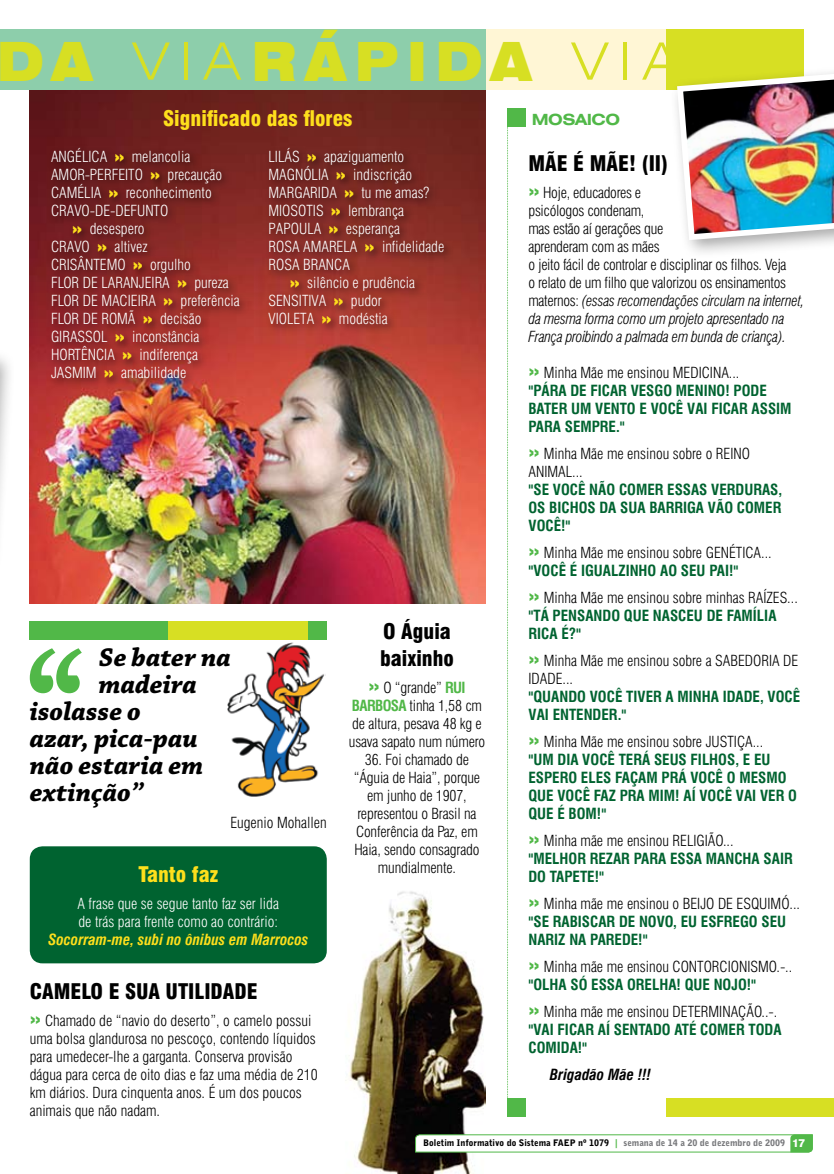
<style>
.page{position:relative;width:834px;height:1174px;background:#fff}
.page>*{position:absolute;margin:0;border:0;box-sizing:border-box;transform-origin:0 0}
.t1{font:900 expanded 54px "Swiss 721 BT";letter-spacing:.19em;color:#d7df23;scale:.84 1}
.t2{font:italic 700 27px "Chaparral Pro";color:#000}
.t3{font:900 condensed 21px/27px "Swiss 721 BT";color:#000}
.t4{font:900 condensed 21px "Swiss 721 BT";color:#fedf1c}
.t5{font:700 expanded 15.45px "Swiss 721 BT";letter-spacing:-.03em;color:#51b848}
.t6{font:300 condensed 15px/18px "Swiss 721 BT";color:#000}
.t7{font:700 condensed 15px/18px "Swiss 721 BT";color:#006330}
.t8{font:300 condensed 15px/18px "Swiss 721 BT";color:#fff}
.t9{font:300 condensed 15px/18px "Swiss 721 BT";letter-spacing:-.02em;color:#000}
.t10{font:italic 700 condensed 15px "Swiss 721 BT";color:#fedf1c}
.t11{font:italic 700 condensed 15px "Swiss 721 BT";color:#000}
.t12{font:900 9px "Bell Gothic BT";color:#000}
.s1{font-weight:300;font-size:51.45px}
.s2{font-weight:900;font-stretch:expanded;color:#fedf1c}
.s3{font-weight:900;font-size:21px;color:#51b848}
.s4{font-weight:700;color:#51b848}
.s5{font-style:italic}
.s6{font-weight:300;color:#000}
.s7{font-weight:700;color:#006330}
.s8{font-family:"Bell Centennial BT Bold Listing";font-weight:400;color:#51b848}
.s9{color:#77787b}
.s10{font-family:"Swiss 721 BT";font-weight:800;font-size:11.25px;color:#fff}
</style>
<div class="page">
<img style="left:345px;top:891px;width:141px;height:283px">
<svg style="left:415px;top:1134px;width:398px;height:18px"></svg>
<img style="left:227px;top:642px;width:99px;height:155px">
<img style="left:30px;top:90px;width:456px;height:513px">
<div style="left:0;top:30px;width:755px;height:60px;background:#fff6d5"></div>
<svg style="left:30px;top:648px;width:52px;height:45px"></svg>
<div style="left:0;top:30px;width:486px;height:60px;background:#8dceab"></div>
<div style="left:507px;top:108px;width:18px;height:18px;background:#51b848"></div>
<svg style="left:507px;top:126px;width:1px;height:972px"></svg>
<div style="left:666px;top:30px;width:138px;height:60px;background:#d7df23"></div>
<div style="left:666px;top:1098px;width:167px;height:18px;background:#d7df23"></div>
<div style="left:507px;top:1098px;width:18px;height:18px;background:#51b848"></div>
<div style="left:29px;top:621px;width:295px;height:18px;background:#d7df23"></div>
<div style="left:29px;top:621px;width:139px;height:18px;background:#51b848"></div>
<div style="left:309px;top:621px;width:18px;height:18px;background:#51b848"></div>
<div style="left:668px;top:61px;width:165px;height:205px;background:#000;opacity:.35"></div>
<img style="left:673px;top:67px;width:160px;height:176px">
<div style="left:46px;top:143px;width:438px;height:261px;background:#000;opacity:.75"></div>
<div style="left:30px;top:846px;width:297px;height:117px;background:#006330;border-radius:13px"></div>
<div style="left:0;top:334px;width:23px;height:248px;background:#000;opacity:.35"></div>
<h1 class="t1" style="left:-4px;top:29px;width:816px">DA <span class="s1">VIA</span>RÁPIDA <span class="s1">VIA</span></h1>
<h3 class="t4" style="left:163px;top:106px;width:191px">Significado das flores</h3>
<p class="t8" style="left:51px;top:148px;width:141px">ANGÉLICA <span class="s2">»</span> melancolia</p>
<p class="t8" style="left:51px;top:166px;width:173px">AMOR-PERFEITO <span class="s2">»</span> precaução</p>
<p class="t8" style="left:51px;top:184px;width:162px">CAMÉLIA <span class="s2">»</span> reconhecimento</p>
<p class="t8" style="left:51px;top:202px;width:119px">CRAVO-DE-DEFUNTO</p>
<p class="t8" style="left:72px;top:220px;width:74px"><span class="s2">»</span> desespero</p>
<p class="t8" style="left:51px;top:238px;width:98px">CRAVO <span class="s2">»</span> altivez</p>
<p class="t8" style="left:51px;top:256px;width:141px">CRISÂNTEMO <span class="s2">»</span> orgulho</p>
<p class="t8" style="left:51px;top:274px;width:179px">FLOR DE LARANJEIRA <span class="s2">»</span> pureza</p>
<p class="t8" style="left:51px;top:292px;width:190px">FLOR DE MACIEIRA <span class="s2">»</span> preferência</p>
<p class="t8" style="left:51px;top:310px;width:152px">FLOR DE ROMÃ <span class="s2">»</span> decisão</p>
<p class="t8" style="left:51px;top:328px;width:150px">GIRASSOL <span class="s2">»</span> inconstância</p>
<p class="t8" style="left:51px;top:346px;width:149px">HORTÊNCIA <span class="s2">»</span> indiferença</p>
<p class="t8" style="left:51px;top:364px;width:137px">JASMIM <span class="s2">»</span> amabilidade</p>
<p class="t8" style="left:268px;top:148px;width:137px">LILÁS <span class="s2">»</span> apaziguamento</p>
<p class="t8" style="left:268px;top:166px;width:145px">MAGNÓLIA <span class="s2">»</span> indiscrição</p>
<p class="t8" style="left:268px;top:184px;width:162px">MARGARIDA <span class="s2">»</span> tu me amas?</p>
<p class="t8" style="left:268px;top:202px;width:137px">MIOSOTIS <span class="s2">»</span> lembrança</p>
<p class="t8" style="left:268px;top:220px;width:133px">PAPOULA <span class="s2">»</span> esperança</p>
<p class="t8" style="left:268px;top:238px;width:177px">ROSA AMARELA <span class="s2">»</span> infidelidade</p>
<p class="t8" style="left:268px;top:256px;width:83px">ROSA BRANCA</p>
<p class="t8" style="left:290px;top:274px;width:127px"><span class="s2">»</span> silêncio e prudência</p>
<p class="t8" style="left:268px;top:292px;width:115px">SENSITIVA <span class="s2">»</span> pudor</p>
<p class="t8" style="left:268px;top:310px;width:121px">VIOLETA <span class="s2">»</span> modéstia</p>
<h2 class="t2" style="left:99px;top:642px;width:133px">Se bater na</h2>
<h2 class="t2" style="left:99px;top:669px;width:99px">madeira</h2>
<h2 class="t2" style="left:30px;top:696px;width:113px">isolasse o</h2>
<h2 class="t2" style="left:30px;top:723px;width:169px">azar, pica-pau</h2>
<h2 class="t2" style="left:30px;top:750px;width:175px">não estaria em</h2>
<h2 class="t2" style="left:30px;top:777px;width:115px">extinção”</h2>
<p class="t6" style="left:230px;top:814px;width:98px">Eugenio Mohallen</p>
<h3 class="t4" style="left:138px;top:862px;width:81px">Tanto faz</h3>
<p class="t8" style="left:77px;top:895px;width:203px">A frase que se segue tanto faz ser lida de trás para frente como ao contrário:</p>
<p class="t10" style="left:48px;top:931px;width:262px">Socorram-me, subi no ônibus em Marrocos</p>
<h3 class="t3" style="left:30px;top:978px;width:229px">CAMELO E SUA UTILIDADE</h3>
<p class="t6" style="left:30px;top:1012px;width:289px"><span class="s3">»</span> Chamado de “navio do deserto”, o camelo possui uma bolsa glandurosa no pescoço, contendo líquidos para umedecer-lhe a garganta. Conserva provisão dágua para cerca de oito dias e faz uma média de 210 km diários. Dura cinquenta anos. É um dos poucos animais que não nadam.</p>
<h3 class="t3" style="left:380px;top:618px;width:75px">O Águia baixinho</h3>
<p class="t6" style="left:349px;top:679px;width:138px;text-align:center"><span class="s3">»</span> O “grande” <span class="s4">RUI<br>BARBOSA</span> tinha 1,58 cm de altura, pesava 48 kg e usava sapato num número</p>
<p class="t6" style="left:354px;top:751px;width:128px;text-align:center">36. Foi chamado de “Águia de Haia”, porque em junho de 1907, representou o Brasil na<br>Conferência da Paz, em<br>Haia, sendo consagrado mundialmente.</p>
<p class="t5" style="left:531px;top:110px;width:90px">MOSAICO</p>
<h3 class="t3" style="left:528px;top:150px;width:141px">MÃE É MÃE! (II)</h3>
<p class="t9" style="left:528px;top:184px;width:277px"><span class="s3">»</span> Hoje, educadores e<br>psicólogos condenam,<br>mas estão aí gerações que<br>aprenderam com as mães<br>o jeito fácil de controlar e disciplinar os filhos. Veja<br>o relato de um filho que valorizou os ensinamentos maternos: <span class="s5">(essas recomendações circulam na internet, da mesma forma como um projeto apresentado na França proibindo a palmada em bunda de criança).</span></p>
<p class="t7" style="left:528px;top:364px;width:263px"><span class="s3">»</span> <span class="s6">Minha Mãe me ensinou MEDICINA...<br></span>"PÁRA DE FICAR VESGO MENINO! PODE<br>BATER UM VENTO E VOCÊ VAI FICAR ASSIM<br>PARA SEMPRE."</p>
<p class="t6" style="left:528px;top:445px;width:223px"><span class="s3">»</span> Minha Mãe me ensinou sobre o REINO<br>ANIMAL...</p>
<p class="t7" style="left:528px;top:481px;width:70px">"SE VOCÊ NÃO</p>
<p class="t7" style="left:619px;top:481px;width:118px">COM ER ESSAS VERDUR</p>
<p class="t7" style="left:528px;top:481px;width:255px;text-indent:233px">AS,<br>OS BICHOS DA SUA BARRIGA VÃO COM ER<br>VOCÊ!"</p>
<p class="t6" style="left:528px;top:544px;width:245px"><span class="s3">»</span> Minha Mãe me ensinou sobre GENÉTICA... <span class="s7">"VOCÊ É IGUALZINHO AO SEU PAI!"</span></p>
<p class="t6" style="left:528px;top:589px;width:271px"><span class="s3">»</span> Minha Mãe me ensinou sobre minhas RAÍZES... <span class="s7">"TÁ PENSANDO</span></p>
<p class="t7" style="left:624px;top:607px;width:154px">QUE NASCEU DE FAMÍLIA</p>
<p class="t6" style="left:528px;top:620px;width:271px;line-height:27px"><span class="s7">RICA É?"<br></span><span class="s3">»</span> Minha Mãe me ensinou sobre a SABEDORIA DE</p>
<p class="t6" style="left:528px;top:670px;width:46px">IDADE...</p>
<p class="t7" style="left:528px;top:688px;width:41px">"QUANDO</p>
<p class="t7" style="left:528px;top:688px;width:273px;text-indent:61px">VOCÊ TIVER A MINHA IDADE, VOCÊ<br>VAI ENTENDER."</p>
<p class="t7" style="left:528px;top:733px;width:268px"><span class="s3">»</span> <span class="s6">Minha Mãe me ensinou sobre JUSTIÇA...<br></span>"UM DIA VOCÊ TERÁ SEUS FILHOS, E EU<br>ESPERO ELES FAÇAM PRÁ VOCÊ O MESMO<br>QU E VOCÊ FAZ PRA MIM! AÍ VOCÊ VAI VER O<br>QUE ÉBOM</p>
<p class="t6" style="left:528px;top:800px;width:207px;line-height:27px;text-indent:68px"><span class="s7">!"<br></span><span class="s3">»</span> Minha mãe me ensinou RELIGIÃO...</p>
<p class="t7" style="left:528px;top:850px;width:264px">"MELHOR REZAR PARA ESSA MANCHA SAIR<br>DO TAPETE!"</p>
<p class="t7" style="left:528px;top:895px;width:273px"><span class="s3">»</span> <span class="s6">Minha mãe me ensinou o BEIJO DE ESQUIMÓ... </span>"SE RABISCAR DE NOVO, EU ESFREGO SEU<br>NARIZ NA PAREDE!"</p>
<p class="t6" style="left:528px;top:958px;width:265px"><span class="s3">»</span> Minha mãe me ensinou CONTORCIONISMO.-.. <span class="s7">"OLHA SÓ ESSA ORELHA! QU E NOJO</span></p>
<p class="t6" style="left:528px;top:971px;width:250px;line-height:27px;text-indent:218px"><span class="s7">!"<br></span><span class="s3">»</span> Minha mãe me ensinou DETERMINAÇÃO..-.</p>
<p class="t7" style="left:528px;top:1021px;width:254px">"VAI FICAR AÍ SENTADO ATÉ COM ER TODA<br>COMIDA!"</p>
<p class="t11" style="left:549px;top:1066px;width:103px">Brigadão Mãe !!!</p>
<p class="t12" style="left:423px;top:1137px;width:383px">Boletim Informativo do Sistema FAEP nº 1079 <span class="s8">|</span> <span class="s9">semana de 14 a 20 de dezembro de 2009</span> <span class="s10">17</span></p>
</div>
